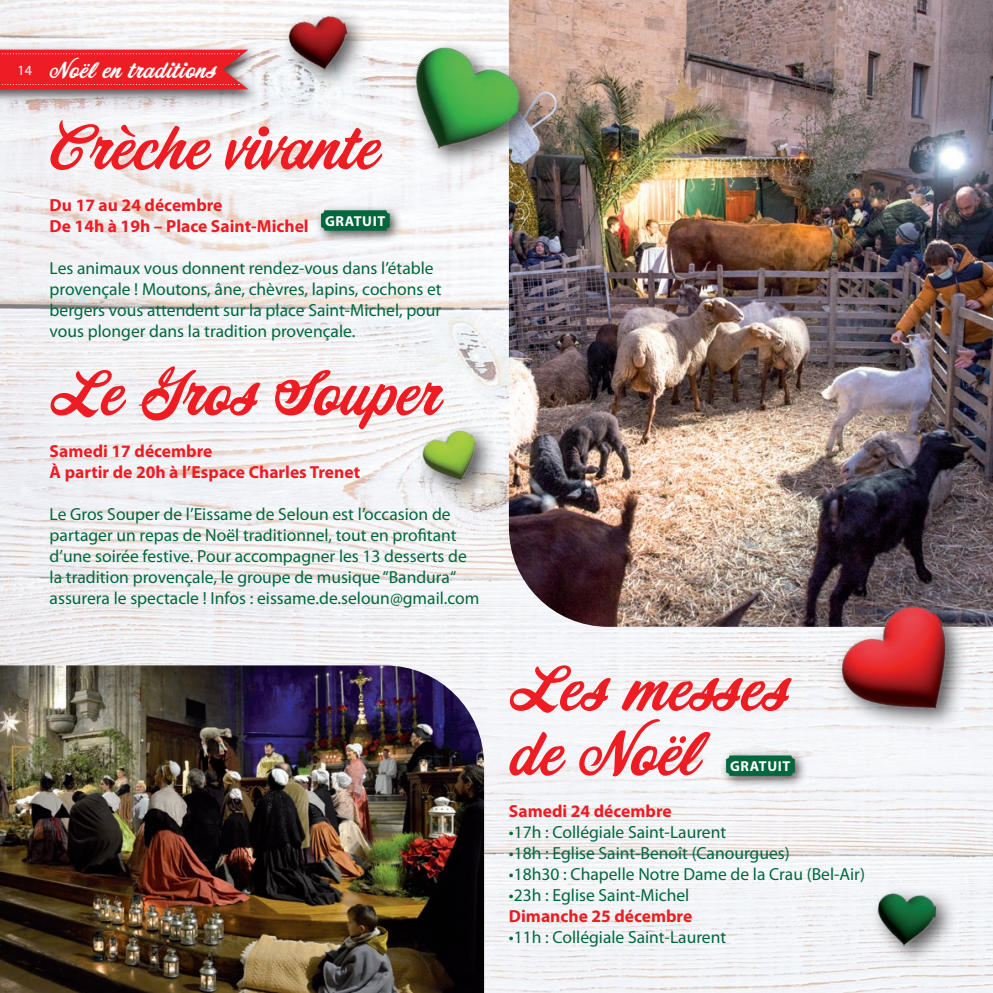
<style>
.page{position:relative;width:993px;height:993px;background:#fff}
.page>*{position:absolute;margin:0;border:0;box-sizing:border-box;transform-origin:0 0}
.t1{font:57.75px/64.8px "Corner Store JF";color:#ee1d23}
.t2{font:21px "Corner Store JF";letter-spacing:.025em;color:#fff}
.t3{font:17.5px/21px "Myriad Pro";color:#01683e}
.t4{font:700 17.5px/21px "Myriad Pro";color:#ee1d23}
.t5{font:700 14.35px "Myriad Pro";letter-spacing:.045em;color:#fff}
.s1{font-family:"Myriad Pro";font-size:14px}
</style>
<div class="page">
<img style="left:0;top:0;width:992px;height:992px">
<div style="left:0;top:45px;width:261px;height:59px;background:#231f20;opacity:.75"></div>
<svg style="left:0;top:50px;width:248px;height:39px;background:#eb272c"></svg>
<img style="left:508px;top:0;width:484px;height:626px">
<img style="left:0;top:665px;width:484px;height:327px">
<div style="left:315px;top:204px;width:87px;height:40px;background:#231f20;opacity:.75"></div>
<div style="left:321px;top:210px;width:68px;height:20px;background:#01683e;border-radius:3px"></div>
<div style="left:719px;top:749px;width:88px;height:39px;background:#231f20;opacity:.75"></div>
<div style="left:725px;top:755px;width:69px;height:20px;background:#01683e;border-radius:3px"></div>
<div style="left:280px;top:7px;width:89px;height:84px;background:#231f20;opacity:.75"></div>
<img style="left:286px;top:13px;width:67px;height:62px">
<img style="left:829px;top:593px;width:151px;height:149px">
<div style="left:414px;top:422px;width:83px;height:80px;background:#231f20;opacity:.75"></div>
<img style="left:418px;top:426px;width:68px;height:64px">
<div style="left:407px;top:39px;width:135px;height:131px;background:#231f20;opacity:.75"></div>
<img style="left:389px;top:38px;width:140px;height:134px">
<div style="left:869px;top:884px;width:89px;height:82px;background:#231f20;opacity:.75"></div>
<img style="left:875px;top:892px;width:61px;height:55px">
<p class="t2" style="left:18px;top:55px;width:200px"><span class="s1">14</span> Noël en traditions</p>
<h1 class="t1" style="left:50px;top:119px;width:330px">Crèche vivante</h1>
<p class="t4" style="left:50px;top:194px;width:260px">Du 17 au 24 décembre<br>De 14h à 19h – Place Saint-Michel</p>
<p class="t3" style="left:50px;top:257px;width:393px">Les animaux vous donnent rendez-vous dans l’étable provençale ! Moutons, âne, chèvres, lapins, cochons et bergers vous attendent sur la place Saint-Michel, pour vous plonger dans la tradition provençale.</p>
<h1 class="t1" style="left:50px;top:364px;width:391px">Le Gros Souper</h1>
<p class="t4" style="left:50px;top:440px;width:312px">Samedi 17 décembre<br>À partir de 20h à l’Espace Charles Trenet</p>
<p class="t3" style="left:50px;top:503px;width:431px">Le Gros Souper de l’Eissame de Seloun est l’occasion de partager un repas de Noël traditionnel, tout en profitant d’une soirée festive. Pour accompagner les 13 desserts de la tradition provençale, le groupe de musique “Bandura“ assurera le spectacle ! Infos : eissame.de.seloun@gmail.com</p>
<p class="t5" style="left:325px;top:211px;width:62px">GRATUIT</p>
<h1 class="t1" style="left:508px;top:659px;width:281px">Les messes de Noël</h1>
<p class="t4" style="left:508px;top:800px;width:164px">Samedi 24 décembre</p>
<p class="t3" style="left:508px;top:821px;width:219px">•17h : Collégiale Saint-Laurent</p>
<p class="t3" style="left:508px;top:842px;width:282px">•18h : Eglise Saint-Benoît (Canourgues)</p>
<p class="t3" style="left:508px;top:863px;width:357px">•18h30 : Chapelle Notre Dame de la Crau (Bel-Air)</p>
<p class="t3" style="left:508px;top:884px;width:182px">•23h : Eglise Saint-Michel</p>
<p class="t4" style="left:508px;top:905px;width:185px">Dimanche 25 décembre</p>
<p class="t3" style="left:508px;top:926px;width:219px">•11h : Collégiale Saint-Laurent</p>
<p class="t5" style="left:729px;top:756px;width:62px">GRATUIT</p>
</div>
